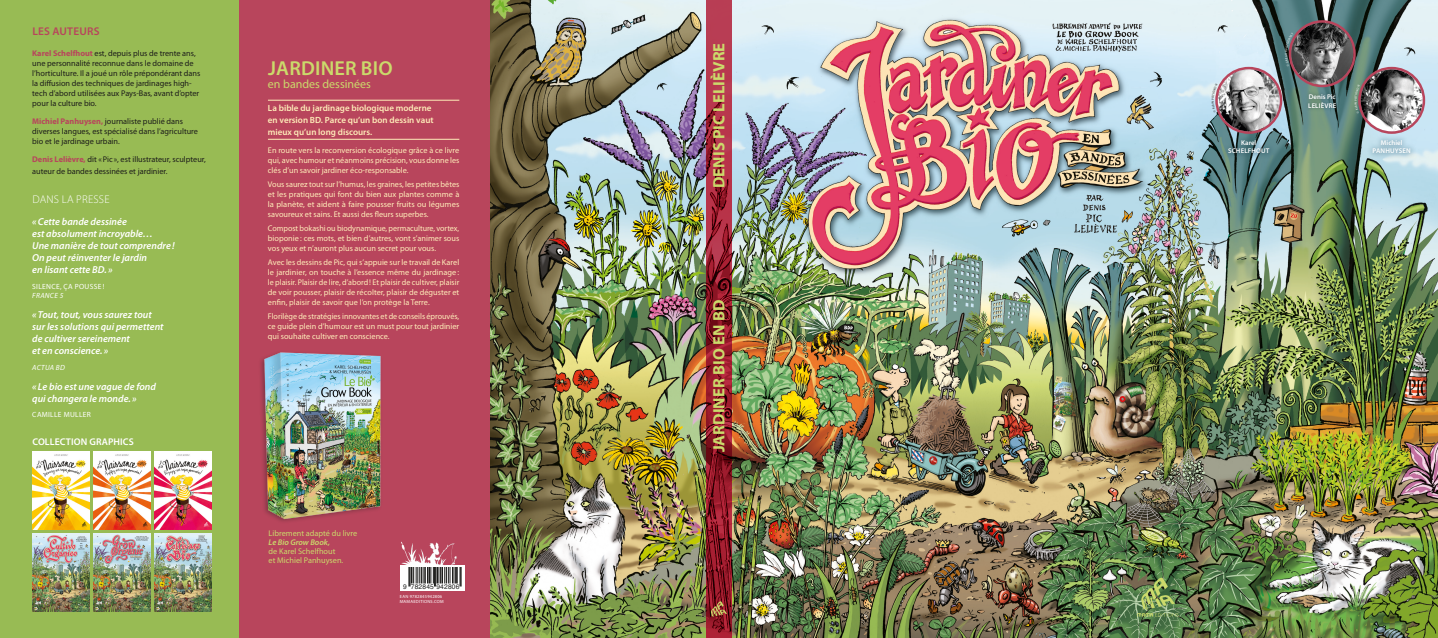
<style>
.page{position:relative;width:1438px;height:638px;background:#fff}
.page>*{position:absolute;margin:0;border:0;box-sizing:border-box;transform-origin:0 0}
.t1{font:600 20.25px "Myriad Pro";letter-spacing:.01em;color:#cbda6b}
.t2{font:700 16.5px "Myriad Pro";letter-spacing:.01em;color:#cbda6b}
.t3{font:12px "Myriad Pro";color:#cbda6b}
.t4{font:300 11.25px "Myriad Pro";letter-spacing:.02em;color:#fff}
.t5{font:600 11.25px "Myriad Pro";letter-spacing:.02em;color:#b8455c}
.t6{font:italic 600 10.12px/12px "Myriad Pro";color:#fff}
.t7{font:600 9.75px "Myriad Pro";letter-spacing:.01em;color:#fff}
.t8{font:600 9px/12px "Myriad Pro";color:#ffedb9}
.t9{font:8.25px/9.9px "Myriad Pro";color:#ffedb9;text-align:justify}
.t10{font:8.25px/9.9px "Myriad Pro";color:#1d1d1b}
.t11{font:8.25px/9px "Myriad Pro";color:#cbda6b}
.t12{font:italic 600 8.25px "Myriad Pro";color:#cbda6b}
.t13{font:7.5px "Myriad Pro";letter-spacing:.04em;color:#fff}
.t14{font:italic 7.5px "Myriad Pro";letter-spacing:.04em;color:#fff}
.t15{font:600 6.82px/8.2px "Myriad Pro";letter-spacing:.02em;color:#fff;text-align:center}
.t16{font:6.68px "Helvetica";letter-spacing:.025em;color:#1d1d1b}
.t17{font:4.5px/5.2px "Myriad Pro";letter-spacing:.045em;color:#fff}
.s1{font-weight:700;color:#b8455c}
</style>
<div class="page">
<div style="left:238px;top:0;width:256px;height:638px;background:#b8455c"></div>
<div style="left:0;top:0;width:238px;height:638px;background:#98bb54"></div>
<img style="left:490px;top:0;width:948px;height:638px">
<img style="left:261px;top:352px;width:120px;height:168px">
<svg style="left:706px;top:0;width:26px;height:638px;background:#952031"></svg>
<img style="left:32px;top:452px;width:57px;height:78px">
<img style="left:32px;top:533px;width:57px;height:78px">
<img style="left:93px;top:452px;width:57px;height:78px">
<img style="left:93px;top:533px;width:57px;height:78px">
<img style="left:154px;top:452px;width:57px;height:78px">
<img style="left:154px;top:533px;width:57px;height:78px">
<hr style="left:268px;top:100px;width:191px;height:1px;background:#ffedb9">
<hr style="left:268px;top:139px;width:191px;height:1px;background:#ffedb9">
<svg style="left:1137px;top:578px;width:41px;height:39px;background:#749055"></svg>
<svg style="left:711px;top:601px;width:16px;height:15px"></svg>
<img style="left:1291px;top:23px;width:62px;height:62px;border-radius:31px">
<div style="left:1288px;top:20px;width:67px;height:67px;border:2px solid #b8455c;border-radius:50%"></div>
<div style="left:1304px;top:90px;width:36px;height:22px;background:#16343f;opacity:.23"></div>
<img style="left:1360px;top:69px;width:62px;height:62px;border-radius:31px">
<div style="left:1358px;top:67px;width:67px;height:67px;border:2px solid #b8455c;border-radius:50%"></div>
<img style="left:1217px;top:69px;width:62px;height:62px;border-radius:31px">
<div style="left:1215px;top:67px;width:67px;height:67px;border:2px solid #b8455c;border-radius:50%"></div>
<div style="left:1366px;top:134px;width:50px;height:26px;background:#265161;opacity:.27"></div>
<div style="left:1222px;top:134px;width:53px;height:26px;background:#214958;opacity:.33"></div>
<div style="left:400px;top:566px;width:64px;height:25px;background:#fff"></div>
<svg style="left:409px;top:581px;width:53px;height:5px"></svg>
<img style="left:400px;top:541px;width:65px;height:40px">
<svg style="left:1285px;top:32px;width:8px;height:34px"></svg>
<svg style="left:1354px;top:85px;width:5px;height:29px"></svg>
<svg style="left:1211px;top:84px;width:6px;height:29px"></svg>
<h3 class="t5" style="left:32px;top:25px;width:69px">LES AUTEURS</h3>
<p class="t10" style="left:32px;top:48px;width:170px"><span class="s1">Karel Schelfhout</span> est, depuis plus de trente ans, une personnalité reconnue dans le domaine de l’horticulture. Il a joué un rôle prépondérant dans la diffusion des techniques de jardinages high&shy;tech d’abord utilisées aux Pays-Bas, avant d’opter pour la culture bio.</p>
<p class="t10" style="left:32px;top:116px;width:167px"><span class="s1">Michiel Panhuysen,</span> journaliste publié dans diverses langues, est spécialisé dans l’agriculture bio et le jardinage urbain.</p>
<p class="t10" style="left:32px;top:153px;width:175px;line-height:11.7px"><span class="s1">Denis Lelièvre,</span> dit «Pic », est illustrateur, sculpteur, auteur de bandes dessinées et jardinier.</p>
<h3 class="t4" style="left:32px;top:192px;width:79px">DANS LA PRESSE</h3>
<p class="t6" style="left:32px;top:216px;width:144px">«Cette bande dessinée<br>est absolument incroyable…<br>Une manière de tout comprendre !<br>On peut réinventer le jardin<br>en lisant cette BD.»</p>
<p class="t13" style="left:32px;top:281px;width:74px">SILENCE, ÇA POUSSE !</p>
<p class="t14" style="left:32px;top:290px;width:33px">FRANCE 5</p>
<p class="t6" style="left:32px;top:308px;width:133px">«Tout, tout, vous saurez tout sur les solutions qui permettent de cultiver sereinement<br>et en conscience.»</p>
<p class="t14" style="left:32px;top:362px;width:34px">ACTUA BD</p>
<p class="t6" style="left:32px;top:380px;width:125px">« Le bio est une vague de fond qui changera le monde.»</p>
<p class="t13" style="left:32px;top:410px;width:60px">CAMILLE MULLER</p>
<p class="t7" style="left:32px;top:435px;width:103px">COLLECTION GRAPHICS</p>
<h1 class="t1" style="left:268px;top:55px;width:126px">JARDINER BIO</h1>
<h3 class="t3" style="left:268px;top:77px;width:105px">en bandes dessinées</h3>
<p class="t8" style="left:268px;top:102px;width:167px">La bible du jardinage biologique moderne en version BD. Parce qu’un bon dessin vaut mieux qu’un long discours.</p>
<p class="t9" style="left:268px;top:145px;width:193px">En route vers la reconversion écologique grâce à ce livre qui, avec humour et néanmoins précision, vous donne les clés d’un savoir jardiner éco-responsable.</p>
<p class="t9" style="left:268px;top:179px;width:193px">Vous saurez tout sur l’humus, les graines, les petites bêtes et les pratiques qui font du bien aux plantes comme à la planète, et aident à faire pousser fruits ou légumes savoureux et sains. Et aussi des fleurs superbes.</p>
<p class="t9" style="left:268px;top:223px;width:193px">Compost bokashi ou biodynamique, permaculture, vortex, bioponie: ces mots, et bien d’autres, vont s’animer sous vos yeux et n’auront plus aucun secret pour vous.</p>
<p class="t9" style="left:268px;top:257px;width:193px">Avec les dessins de Pic, qui s’appuie sur le travail de Karel le jardinier, on touche à l’essence même du jardinage : le plaisir. Plaisir de lire, d’abord! Et plaisir de cultiver, plaisir de voir pousser, plaisir de récolter, plaisir de déguster et enfin, plaisir de savoir que l’on protège la Terre.</p>
<p class="t9" style="left:268px;top:311px;width:193px">Florilège de stratégies innovantes et de conseils éprouvés, ce guide plein d’humour est un must pour tout jardinier qui souhaite cultiver en conscience.</p>
<p class="t11" style="left:269px;top:529px;width:90px">Librement adapté du livre</p>
<p class="t12" style="left:269px;top:537px;width:63px">Le Bio Grow Book,</p>
<p class="t11" style="left:269px;top:547px;width:76px">de Karel Schelfhout et Michiel Panhuysen.</p>
<p class="t16" style="left:403px;top:581px;width:58px">9 782845 942806</p>
<p class="t17" style="left:400px;top:594px;width:45px">EAN 9782845942806<br>MAMAEDITIONS.COM</p>
<h2 class="t2" style="left:708px;top:188px;width:147px;rotate:-90deg">DENIS PIC LELIÈVRE</h2>
<h2 class="t2" style="left:708px;top:452px;width:154px;rotate:-90deg">JARDINER BIO EN BD</h2>
<p class="t15" style="left:1228px;top:139px;width:43px">Karel<br>SCHELFHOUT</p>
<p class="t15" style="left:1308px;top:93px;width:30px;text-align:left">Denis Pic<br>LELIÈVRE</p>
<p class="t15" style="left:1372px;top:139px;width:40px">Michiel<br>PANHUYSEN</p>
</div>
